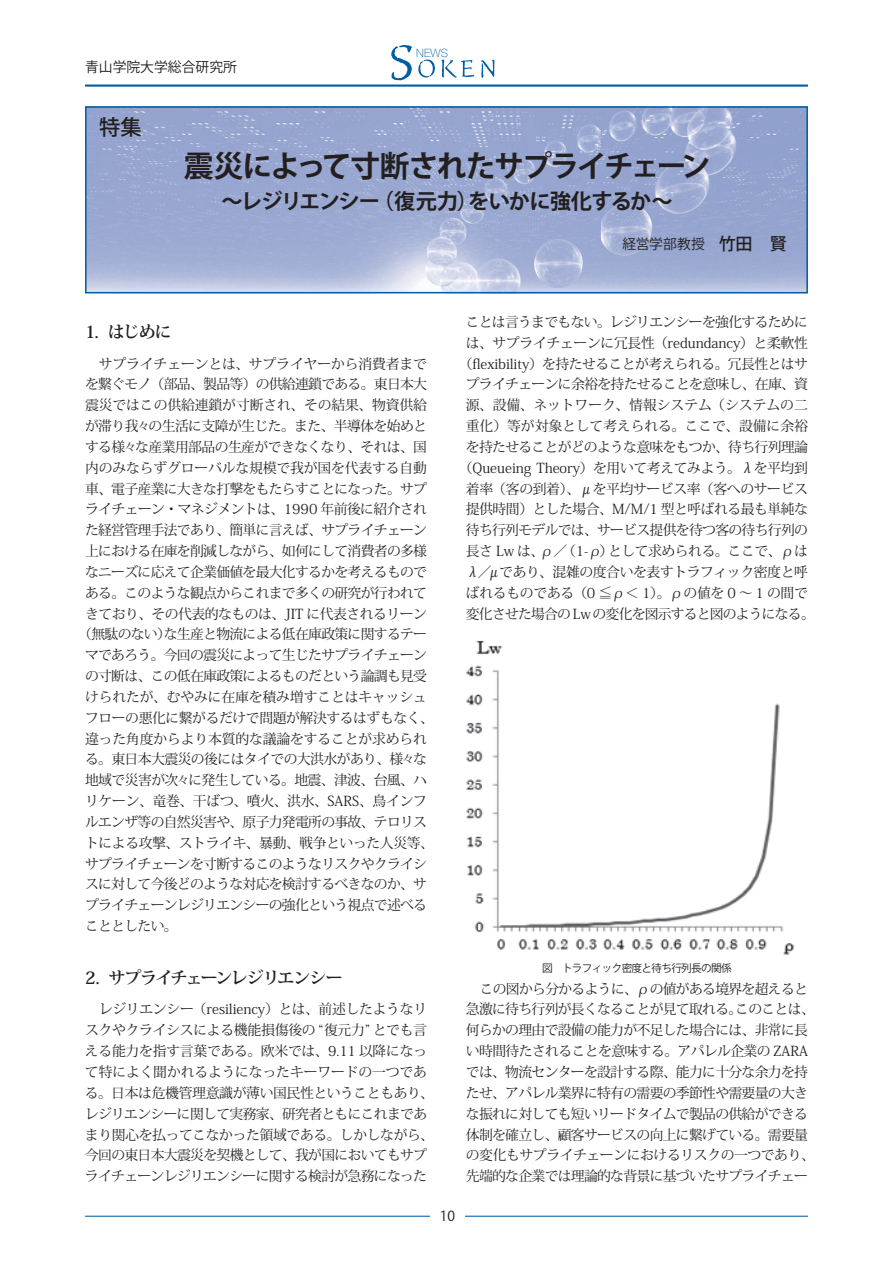
<style>
.page{position:relative;width:893px;height:1263px;background:#fff}
.page>*{position:absolute;margin:0;border:0;box-sizing:border-box;transform-origin:0 0}
.t1{font:29.7px "Koz Go Pro Bold 90 pv RKSJ H";letter-spacing:-.06em;color:#231f20}
.t2{font:21.3px "Koz Go Pro Bold 90 pv RKSJ H";letter-spacing:-.045em;color:#231f20}
.t3{font:21.3px "Koz Go Pro Medium 90 pv RKSJ H";color:#231f20}
.t4{font:16.95px "Koz Min Pro Bold 90 pv RKSJ H";letter-spacing:-.075em;color:#231f20}
.t5{font:13.8px/20.9px "Koz Min Pro Regular 90 pv RKSJ H";letter-spacing:-.045em;color:#231f20;text-align:center}
.t6{font:13.8px/20.9px "Koz Min Pro Regular 90 pv RKSJ H";letter-spacing:-.025em;color:#231f20;text-align:center}
.t7{font:13.8px "Koz Min Pro Regular 90 pv RKSJ H";letter-spacing:-.01em;color:#231f20}
.t8{font:13.8px "Koz Min Pro Regular 90 pv RKSJ H";letter-spacing:-.015em;color:#231f20}
.t9{font:13.8px "Koz Min Pro Regular 90 pv RKSJ H";letter-spacing:-.005em;color:#231f20}
.t10{font:13.8px "Koz Go Std Regular 90 pv RKSJ H";color:#231f20}
.t11{font:13.8px "Koz Go Pro Regular 90 pv RKSJ H";color:#231f20}
.t12{font:100 11.4px "Helvetica Neue";color:#005ea5}
.t13{font:10.65px "Koz Go Pro Regular 90 pv RKSJ H";letter-spacing:-.065em;color:#231f20}
.s1{font-family:"Koz Go Pro Medium 90 pv RKSJ H";font-size:16.95px}
.s2{font-size:11.1px}
</style>
<div class="page">
<img style="left:88px;top:109px;width:717px;height:181px">
<hr style="left:85px;top:1216px;width:723px;height:1px;background:#005ea5">
<hr style="left:85px;top:85px;width:723px;height:2px;background:#005ea5">
<div style="left:430px;top:1199px;width:34px;height:34px;background:#fff"></div>
<svg style="left:391px;top:45px;width:21px;height:35px"></svg>
<svg style="left:418px;top:60px;width:17px;height:17px"></svg>
<svg style="left:441px;top:60px;width:33px;height:18px"></svg>
<svg style="left:481px;top:60px;width:13px;height:18px"></svg>
<div style="left:85px;top:106px;width:723px;height:187px;border:2px solid #005ea5"></div>
<img style="left:467px;top:640px;width:327px;height:315px">
<p class="t10" style="left:85px;top:61px;width:153px">青山学院大学総合研究所</p>
<h2 class="t3" style="left:99px;top:119px;width:44px">特集</h2>
<p class="t12" style="left:416px;top:48px;width:33px">NEWS</p>
<h1 class="t1" style="left:184px;top:154px;width:528px">震災によって寸断されたサプライチェーン</h1>
<h2 class="t2" style="left:222px;top:193px;width:453px">～レジリエンシー（復元力）をいかに強化するか～</h2>
<p class="t11" style="left:622px;top:239px;width:166px">経営学部教授　<span class="s1">竹田　賢</span></p>
<p class="t4" style="left:85px;top:326px;width:88px">1. はじめに</p>
<p class="t7" style="left:99px;top:358px;width:330px">サプライチェーンとは、サプライヤーから消費者まで</p>
<p class="t5" style="left:85px;top:376px;width:344px">を繋ぐモノ（部品、製品等）の供給連鎖である。東日本大</p>
<p class="t9" style="left:85px;top:400px;width:344px">震災ではこの供給連鎖が寸断され、その結果、物資供給</p>
<p class="t5" style="left:85px;top:417px;width:344px">が滞り我<span class="s2">々</span>の生活に支障が生じた。また、半導体を始めと</p>
<p class="t5" style="left:85px;top:438px;width:344px">する様<span class="s2">々</span>な産業用部品の生産ができなくなり、それは、国</p>
<p class="t7" style="left:85px;top:462px;width:344px">内のみならずグローバルな規模で我が国を代表する自動</p>
<p class="t5" style="left:85px;top:480px;width:344px">車、電子産業に大きな打撃をもたらすことになった。サプ</p>
<p class="t5" style="left:85px;top:501px;width:344px">ライチェーン・マネジメントは、1990 年前後に紹介され</p>
<p class="t5" style="left:85px;top:521px;width:344px">た経営管理手法であり、簡単に言えば、サプライチェーン</p>
<p class="t5" style="left:85px;top:542px;width:344px">上における在庫を削減しながら、如何にして消費者の多様</p>
<p class="t5" style="left:85px;top:563px;width:344px">なニーズに応えて企業価値を最大化するかを考えるもので</p>
<p class="t5" style="left:85px;top:584px;width:344px">ある。このような観点からこれまで多くの研究が行われて</p>
<p class="t5" style="left:85px;top:605px;width:343px">きており、その代表的なものは、JIT に代表されるリーン</p>
<p class="t5" style="left:78px;top:626px;width:350px">（無駄のない）な生産と物流による低在庫政策に関するテー</p>
<p class="t5" style="left:85px;top:646px;width:344px">マであろう。今回の震災によって生じたサプライチェーン</p>
<p class="t5" style="left:85px;top:667px;width:344px">の寸断は、この低在庫政策によるものだという論調も見受</p>
<p class="t7" style="left:85px;top:691px;width:344px">けられたが、むやみに在庫を積み増すことはキャッシュ</p>
<p class="t5" style="left:85px;top:709px;width:350px">フローの悪化に繋がるだけで問題が解決するはずもなく、</p>
<p class="t7" style="left:85px;top:733px;width:344px">違った角度からより本質的な議論をすることが求められ</p>
<p class="t5" style="left:85px;top:751px;width:344px">る。東日本大震災の後にはタイでの大洪水があり、様<span class="s2">々</span>な</p>
<p class="t5" style="left:85px;top:771px;width:344px">地域で災害が次<span class="s2">々</span>に発生している。地震、津波、台風、ハ</p>
<p class="t8" style="left:85px;top:796px;width:344px">リケーン、竜巻、干ばつ、噴火、洪水、SARS、鳥インフ</p>
<p class="t5" style="left:85px;top:813px;width:344px">ルエンザ等の自然災害や、原子力発電所の事故、テロリス</p>
<p class="t6" style="left:85px;top:834px;width:350px">トによる攻撃、ストライキ、暴動、戦争といった人災等、</p>
<p class="t5" style="left:85px;top:855px;width:344px">サプライチェーンを寸断するこのようなリスクやクライシ</p>
<p class="t5" style="left:85px;top:876px;width:344px">スに対して今後どのような対応を検討するべきなのか、サ</p>
<p class="t5" style="left:85px;top:896px;width:344px">プライチェーンレジリエンシーの強化という視点で述べる</p>
<p class="t5" style="left:85px;top:917px;width:94px">こととしたい。</p>
<p class="t4" style="left:85px;top:972px;width:259px">2. サプライチェーンレジリエンシー</p>
<p class="t6" style="left:85px;top:1001px;width:351px">レジリエンシー（resiliency）とは、前述したようなリ<br>スクやクライシスによる機能損傷後の “ 復元力 ” とでも言える能力を指す言葉である。欧米では、9.11 以降になって特によく聞かれるようになったキーワードの一つである。日本は危機管理意識が薄い国民性ということもあり、レジリエンシーに関して実務家、研究者ともにこれまであまり関心を払ってこなかった領域である。しかしながら、今回の東日本大震災を契機として、我が国においてもサプライチェーンレジリエンシーに関する検討が急務になった</p>
<p class="t5" style="left:459px;top:313px;width:357px">ことは言うまでもない。レジリエンシーを強化するためには、サプライチェーンに冗長性（redundancy）と柔軟性（flexibility）を持たせることが考えられる。冗長性とはサプライチェーンに余裕を持たせることを意味し、在庫、資源、設備、ネットワーク、情報システム（システムの二重化）等が対象として考えられる。ここで、設備に余裕を持たせることがどのような意味をもつか、待ち行列理論（Queueing Theory）を用いて考えてみよう。λを平均到着率（客の到着）、μを平均サービス率（客へのサービス提供時間）とした場合、M/M/1 型と呼ばれる最も単純な待ち行列モデルでは、サービス提供を待つ客の待ち行列の長さ Lw は、ρ／ （1-ρ）として求められる。ここで、ρはλ／μであり、混雑の度合いを表すトラフィック密度と呼ばれるものである（0 ≦ρ＜ 1）。ρの値を 0 ～ 1 の間で変化させた場合の Lw の変化を図示すると図のようになる。</p>
<p class="t10" style="left:440px;top:1211px;width:17px">10</p>
<p class="t13" style="left:542px;top:964px;width:191px">図　トラフィック密度と待ち行列長の関係</p>
<p class="t5" style="left:466px;top:980px;width:350px">この図から分かるように、ρの値がある境界を超えると<br>急激に待ち行列が長くなることが見て取れる。このことは、何らかの理由で設備の能力が不足した場合には、非常に長い時間待たされることを意味する。アパレル企業の ZARAでは、物流センターを設計する際、能力に十分な余力を持たせ、アパレル業界に特有の需要の季節性や需要量の大きな振れに対しても短いリードタイムで製品の供給ができる体制を確立し、顧客サービスの向上に繋げている。需要量の変化もサプライチェーンにおけるリスクの一つであり、先端的な企業では理論的な背景に基づいたサプライチェー</p>
</div>
